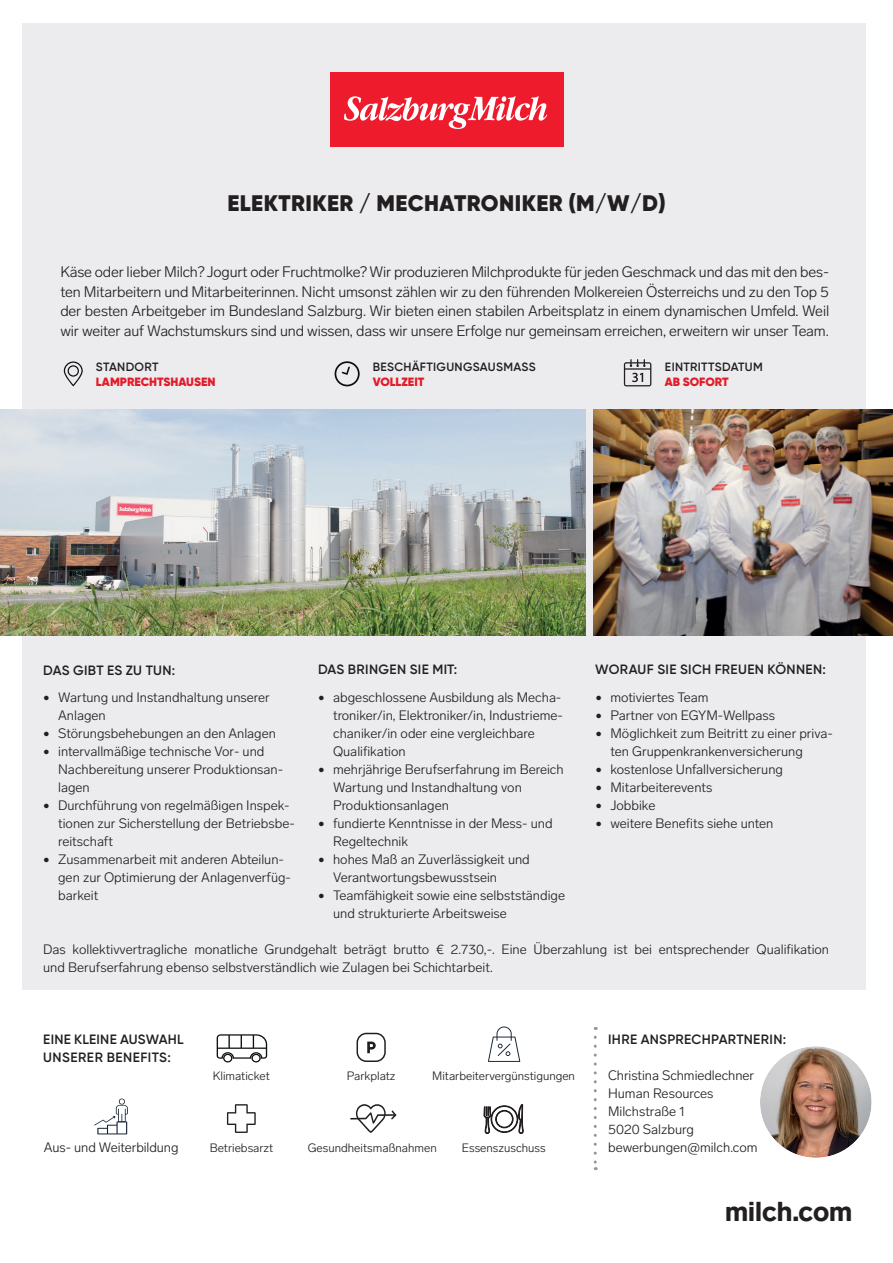
<style>
.page{position:relative;width:893px;height:1263px;background:#fff}
.page>*{position:absolute;margin:0;border:0;box-sizing:border-box;transform-origin:0 0}
.t1{font:900 27px "Lab Grotesque";color:#231f20}
.t2{font:900 22.5px "Gilroy";letter-spacing:.02em;color:#231f20}
.t3{font:300 15px/19.5px "Lab Grotesque";letter-spacing:-.01em;color:#231f20;text-align:justify}
.t4{font:300 13.5px/18px "Lab Grotesque";color:#231f20}
.t5{font:600 13.5px/18px "Gilroy";letter-spacing:.025em;color:#231f20}
.t6{font:300 12px "Lab Grotesque";color:#231f20}
.t7{font:600 12px "Gilroy";letter-spacing:.025em;color:#231f20}
.t8{font:900 12px "Gilroy";color:#e31c2a}
</style>
<div class="page">
<div style="left:23px;top:23px;width:843px;height:967px;background:#ececee"></div>
<svg style="left:217px;top:1034px;width:50px;height:28px"></svg>
<svg style="left:64px;top:361px;width:19px;height:25px"></svg>
<img style="left:760px;top:1046px;width:111px;height:112px;border-radius:56px">
<div style="left:755px;top:1042px;width:121px;height:120px;border:4px solid #fff;border-radius:50%"></div>
<svg style="left:594px;top:1037px;width:3px;height:133px"></svg>
<svg style="left:367px;top:1041px;width:9px;height:12px"></svg>
<div style="left:357px;top:1033px;width:29px;height:29px;border:2px solid #231f20;border-radius:9px"></div>
<svg style="left:483px;top:1026px;width:41px;height:108px"></svg>
<svg style="left:227px;top:1104px;width:29px;height:29px"></svg>
<svg style="left:350px;top:1104px;width:46px;height:29px"></svg>
<svg style="left:335px;top:361px;width:25px;height:25px"></svg>
<svg style="left:624px;top:359px;width:27px;height:27px"></svg>
<svg style="left:94px;top:1098px;width:34px;height:36px"></svg>
<div style="left:330px;top:72px;width:233px;height:75px;background:#ee1b2d"></div>
<svg style="left:344px;top:96px;width:203px;height:33px"></svg>
<img style="left:593px;top:409px;width:300px;height:226px">
<img style="left:0;top:409px;width:586px;height:226px">
<h2 class="t2" style="left:227px;top:189px;width:440px">ELEKTRIKER / MECHATRONIKER (M/W/D)</h2>
<p class="t3" style="left:60px;top:262px;width:770px">Käse oder lieber Milch? Jogurt oder Fruchtmolke? Wir produzieren Milchprodukte für jeden Geschmack und das mit den bes&shy;ten Mitarbeitern und Mitarbeiterinnen. Nicht umsonst zählen wir zu den führenden Molkereien Österreichs und zu den Top 5 der besten Arbeitgeber im Bundesland Salzburg. Wir bieten einen stabilen Arbeitsplatz in einem dynamischen Umfeld. Weil wir weiter auf Wachstumskurs sind und wissen, dass wir unsere Erfolge nur gemeinsam erreichen, erweitern wir unser Team.</p>
<p class="t7" style="left:96px;top:359px;width:64px">STANDORT</p>
<p class="t8" style="left:96px;top:374px;width:121px">LAMPRECHTSHAUSEN</p>
<p class="t7" style="left:373px;top:359px;width:164px">BESCHÄFTIGUNGSAUSMASS</p>
<p class="t8" style="left:373px;top:374px;width:53px">VOLLZEIT</p>
<p class="t7" style="left:665px;top:359px;width:99px">EINTRITTSDATUM</p>
<p class="t8" style="left:665px;top:374px;width:65px">AB SOFORT</p>
<p class="t5" style="left:43px;top:661px;width:133px">DAS GIBT ES ZU TUN:</p>
<p class="t5" style="left:318px;top:660px;width:141px">DAS BRINGEN SIE MIT:</p>
<p class="t5" style="left:595px;top:660px;width:232px">WORAUF SIE SICH FREUEN KÖNNEN:</p>
<p class="t4" style="left:58px;top:688px;width:213px;text-indent:-15px">• Wartung und Instandhaltung unserer<br>Anlagen</p>
<p class="t4" style="left:43px;top:724px;width:234px">• Störungsbehebungen an den Anlagen</p>
<p class="t4" style="left:58px;top:742px;width:226px;text-indent:-15px">• intervallmäßige technische Vor- und<br>Nachbereitung unserer Produktionsan&shy;lagen</p>
<p class="t4" style="left:58px;top:796px;width:238px;text-indent:-15px">• Durchführung von regelmäßigen Inspek&shy;tionen zur Sicherstellung der Betriebsbe&shy;reitschaft</p>
<p class="t4" style="left:58px;top:850px;width:234px;text-indent:-15px">• Zusammenarbeit mit anderen Abteilun&shy;gen zur Optimierung der Anlagenverfüg&shy;barkeit</p>
<p class="t4" style="left:595px;top:688px;width:115px">• motiviertes Team</p>
<p class="t4" style="left:595px;top:706px;width:181px">• Partner von EGYM-Wellpass</p>
<p class="t4" style="left:610px;top:724px;width:224px;text-indent:-15px">• Möglichkeit zum Beitritt zu einer priva&shy;ten Gruppenkrankenversicherung</p>
<p class="t4" style="left:595px;top:760px;width:189px">• kostenlose Unfallversicherung</p>
<p class="t4" style="left:595px;top:778px;width:118px">• Mitarbeiterevents</p>
<p class="t4" style="left:595px;top:796px;width:61px">• Jobbike</p>
<p class="t4" style="left:595px;top:814px;width:179px">• weitere Benefits siehe unten</p>
<p class="t4" style="left:333px;top:688px;width:231px;text-indent:-15px">• abgeschlossene Ausbildung als Mecha&shy;troniker/in, Elektroniker/in, Industrieme&shy;chaniker/in oder eine vergleichbare Qualifikation</p>
<p class="t4" style="left:333px;top:760px;width:232px;text-indent:-15px">• mehrjährige Berufserfahrung im Bereich<br>Wartung und Instandhaltung von<br>Produktionsanlagen</p>
<p class="t4" style="left:333px;top:814px;width:221px;text-indent:-15px">• fundierte Kenntnisse in der Mess- und<br>Regeltechnik</p>
<p class="t4" style="left:333px;top:850px;width:198px;text-indent:-15px">• hohes Maß an Zuverlässigkeit und<br>Verantwortungsbewusstsein</p>
<p class="t4" style="left:333px;top:886px;width:233px;text-indent:-15px">• Teamfähigkeit sowie eine selbstständige und strukturierte Arbeitsweise</p>
<p class="t4" style="left:43px;top:940px;width:787px">Das kollektivvertragliche monatliche Grundgehalt beträgt brutto € 2.730,-. Eine Überzahlung ist bei entsprechender Qualifikation und Berufserfahrung ebenso selbstverständlich wie Zulagen bei Schichtarbeit.</p>
<p class="t5" style="left:43px;top:1030px;width:142px">EINE KLEINE AUSWAHL<br>UNSERER BENEFITS:</p>
<p class="t6" style="left:213px;top:1069px;width:58px">Klimaticket</p>
<p class="t6" style="left:432px;top:1069px;width:144px">Mitarbeitervergünstigungen</p>
<p class="t6" style="left:347px;top:1069px;width:50px">Parkplatz</p>
<p class="t5" style="left:608px;top:1030px;width:179px">IHRE ANSPRECHPARTNERIN:</p>
<p class="t4" style="left:608px;top:1066px;width:148px">Christina Schmiedlechner<br>Human Resources<br>Milchstraße 1<br>5020 Salzburg</p>
<p class="t4" style="left:44px;top:1138px;width:136px">Aus- und Weiterbildung</p>
<p class="t6" style="left:210px;top:1141px;width:65px">Betriebsarzt</p>
<p class="t6" style="left:308px;top:1141px;width:130px">Gesundheitsmaßnahmen</p>
<p class="t6" style="left:462px;top:1141px;width:85px">Essenszuschuss</p>
<p class="t4" style="left:608px;top:1138px;width:151px">bewerbungen@milch.com</p>
<h1 class="t1" style="left:725px;top:1196px;width:129px">milch.com</h1>
</div>
